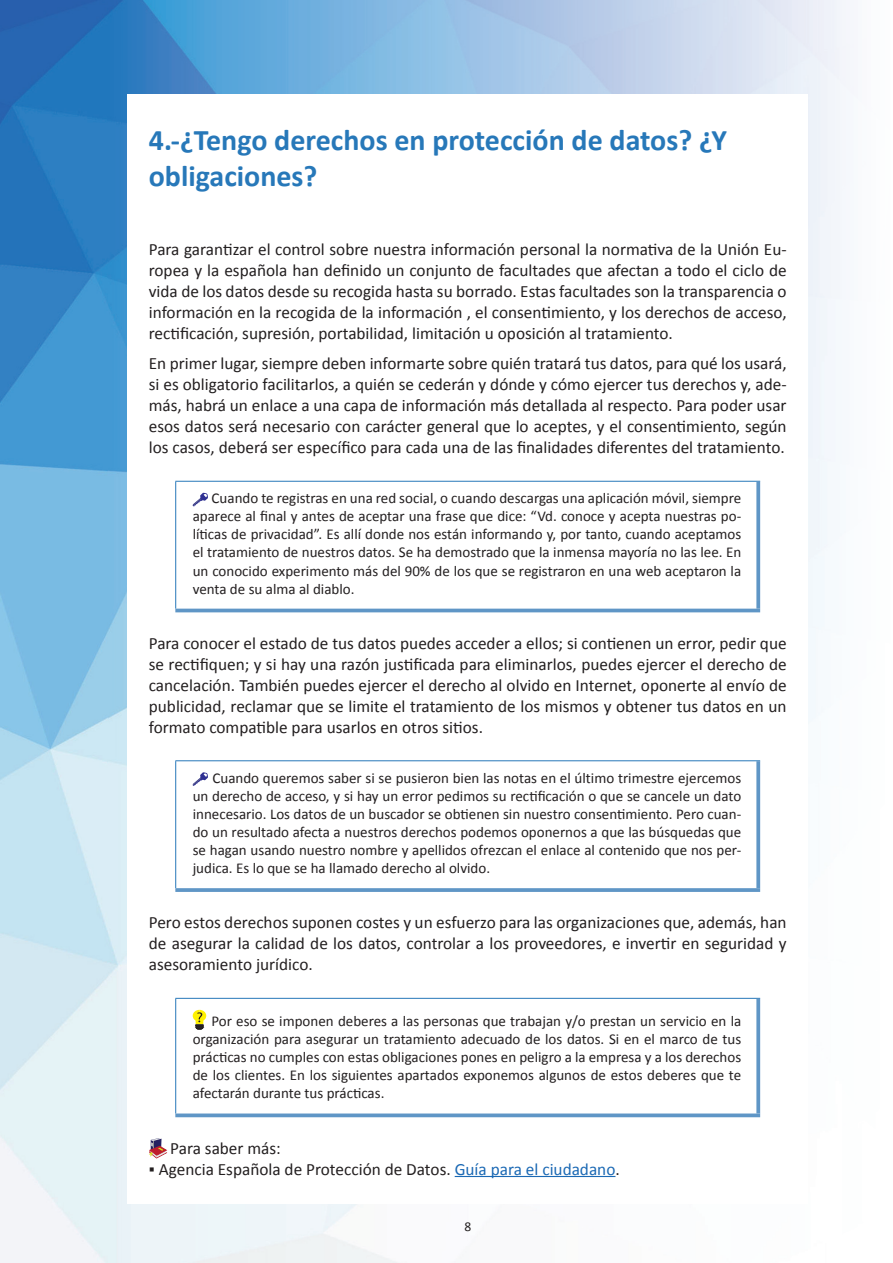
<style>
.page{position:relative;width:893px;height:1263px;background:#fff}
.page>*{position:absolute;margin:0;border:0;box-sizing:border-box;transform-origin:0 0}
.t1{font:700 30px/36px "Calibri";color:#2778b9}
.t2{font:17.25px/21px "Calibri";color:#231f20;text-align:justify}
.t3{font:15px/18px "Calibri";color:#231f20;text-align:justify}
.t4{font:13.5px "Calibri";color:#231f20}
.s1{color:#1b69b4}
</style>
<div class="page">
<img style="left:0;top:0;width:850px;height:1263px">
<div style="left:128px;top:94px;width:680px;height:1109px;background:#fff"></div>
<hr style="left:455px;top:1176px;width:160px;height:1px;background:#1b69b4">
<hr style="left:175px;top:481px;width:585px;height:1px;background:#2778b9">
<hr style="left:175px;top:482px;width:1px;height:127px;background:#2778b9">
<svg style="left:756px;top:482px;width:4px;height:127px"></svg>
<hr style="left:175px;top:609px;width:585px;height:3px;background:#5f96c6">
<svg style="left:193px;top:493px;width:15px;height:13px"></svg>
<hr style="left:175px;top:760px;width:585px;height:1px;background:#2778b9">
<hr style="left:175px;top:761px;width:1px;height:127px;background:#2778b9">
<svg style="left:756px;top:761px;width:4px;height:127px"></svg>
<svg style="left:175px;top:888px;width:585px;height:4px;background:#689cc9"></svg>
<svg style="left:193px;top:772px;width:15px;height:14px"></svg>
<hr style="left:175px;top:998px;width:585px;height:1px;background:#2778b9">
<hr style="left:175px;top:999px;width:1px;height:114px;background:#2778b9">
<svg style="left:756px;top:999px;width:4px;height:114px"></svg>
<svg style="left:175px;top:1113px;width:585px;height:4px;background:#73a3cd"></svg>
<svg style="left:193px;top:1010px;width:13px;height:19px"></svg>
<svg style="left:149px;top:1138px;width:17px;height:20px"></svg>
<h1 class="t1" style="left:149px;top:122px;width:580px">4.-¿Te ngo derechos en protección de datos? ¿Y obligaciones?</h1>
<p class="t2" style="left:149px;top:239px;width:639px">Para garantizar el control sobre nuestra información personal la normativa de la Unión Eu&shy;ropea y la española han definido un conjunto de facultades que afectan a todo el ciclo de vida de los datos desde su recogida hasta su borrado. Estas facultades son la transparencia o información en la recogida de la información , el consentimiento, y los derechos de acceso, rectificación, supresión, portabilidad, limitación u oposición al tratamiento.</p>
<p class="t2" style="left:149px;top:353px;width:639px">En primer lugar, siempre deben informarte sobre quién tratará tus datos, para qué los usará, si es obligatorio facilitarlos, a quién se cederán y dónde y cómo ejercer tus derechos y, ade&shy;más, habrá un enlace a una capa de información más detallada al respecto. Para poder usar esos datos será necesario con carácter general que lo aceptes, y el consentimiento, según los casos, deberá ser específico para cada una de las finalidades diferentes del tratamiento.</p>
<p class="t3" style="left:193px;top:489px;width:550px;text-indent:19px">Cuando te registras en una red social, o cuando descargas una aplicación móvil, siempre aparece al final y antes de aceptar una frase que dice: “Vd. conoce y acepta nuestras po&shy;líticas de privacidad”. Es allí donde nos están informando y, por tanto, cuando aceptamos el tratamiento de nuestros datos. Se ha demostrado que la inmensa mayoría no las lee. En un conocido experimento más del 90% de los que se registraron en una web aceptaron la venta de su alma al diablo.</p>
<p class="t2" style="left:149px;top:632px;width:639px">Para conocer el estado de tus datos puedes acceder a ellos; si contienen un error, pedir que se rectifiquen; y si hay una razón justificada para eliminarlos, puedes ejercer el derecho de cancelación. También puedes ejercer el derecho al olvido en Internet, oponerte al envío de publicidad, reclamar que se limite el tratamiento de los mismos y obtener tus datos en un formato compatible para usarlos en otros sitios.</p>
<p class="t3" style="left:193px;top:769px;width:550px;text-indent:20px">Cuando queremos saber si se pusieron bien las notas en el último trimestre ejercemos un derecho de acceso, y si hay un error pedimos su rectificación o que se cancele un dato innecesario. Los datos de un buscador se obtienen sin nuestro consentimiento. Pero cuan&shy;do un resultado afecta a nuestros derechos podemos oponernos a que las búsquedas que se hagan usando nuestro nombre y apellidos ofrezcan el enlace al contenido que nos per&shy;judica. Es lo que se ha llamado derecho al olvido.</p>
<p class="t2" style="left:149px;top:912px;width:639px">Pero estos derechos suponen costes y un esfuerzo para las organizaciones que, además, han de asegurar la calidad de los datos, controlar a los proveedores, e invertir en seguridad y asesoramiento jurídico.</p>
<p class="t3" style="left:193px;top:1012px;width:550px;text-indent:19px">Por eso se imponen deberes a las personas que trabajan y/o prestan un servicio en la organización para asegurar un tratamiento adecuado de los datos. Si en el marco de tus prácticas no cumples con estas obligaciones pones en peligro a la empresa y a los derechos de los clientes. En los siguientes apartados exponemos algunos de estos deberes que te afectarán durante tus prácticas.</p>
<p class="t2" style="left:170px;top:1137px;width:112px">Para saber más:</p>
<p class="t2" style="left:149px;top:1158px;width:472px">▪ Agencia Española de Protección de Datos. <span class="s1">Guía para el ciudadano</span>.</p>
<p class="t4" style="left:464px;top:1217px;width:8px">8</p>
</div>
